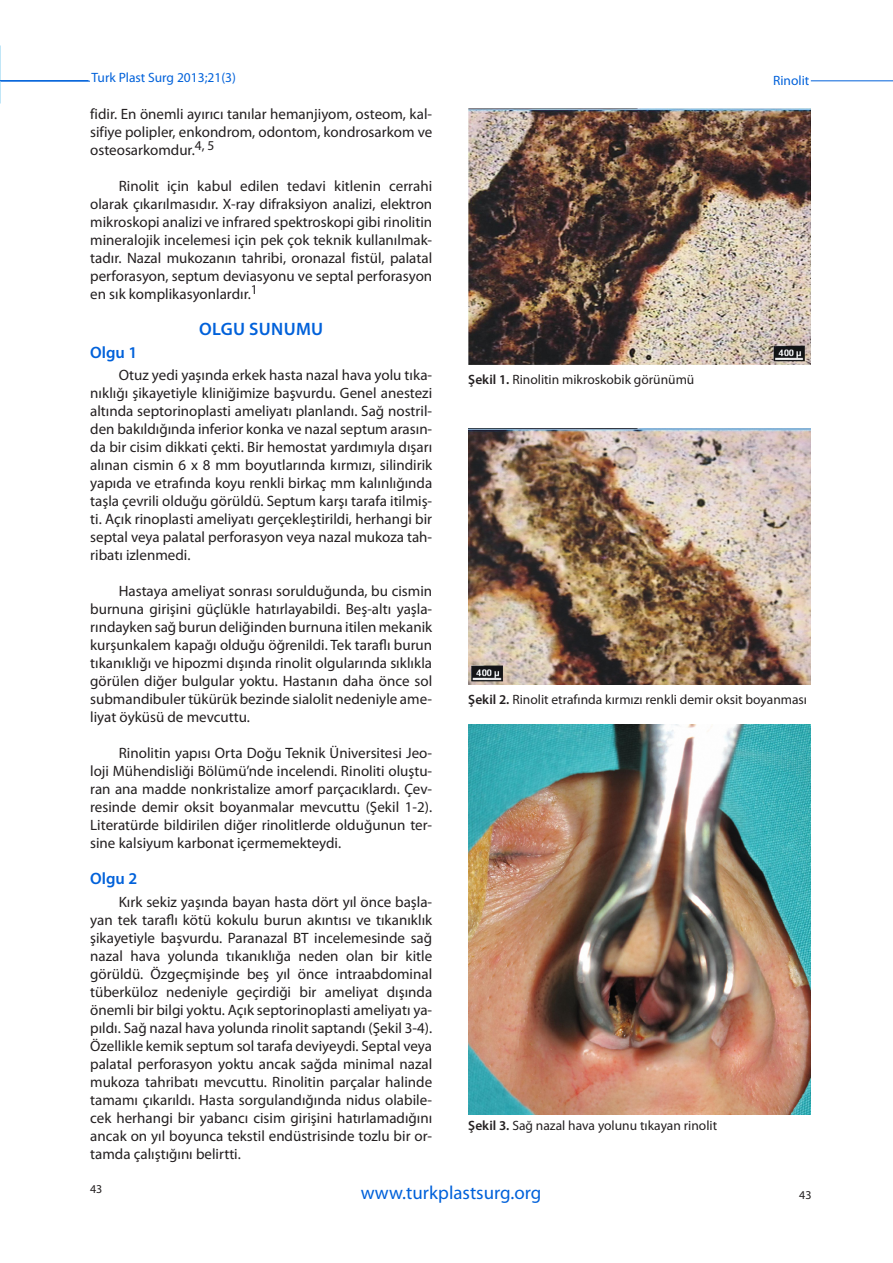
<style>
.page{position:relative;width:893px;height:1263px;background:#fff}
.page>*{position:absolute;margin:0;border:0;box-sizing:border-box;transform-origin:0 0}
.Metin{font:18.9px "Myriad Pro";color:#0061da}
.Metin_Başlığı{font:600 18px "Myriad Pro";color:#0061da}
.Metin_Başlığı-2{font:600 16.5px "Myriad Pro";color:#0061da}
.Metin-2{font:15px/18px "Myriad Pro";color:#231f20;text-align:justify}
.tablo_satır2_ve_resi{font:13.5px "Myriad Pro";color:#231f20}
.Metin-3{font:13.5px "Myriad Pro";color:#0061da}
.Başlık_ingilizce{font:12px "Myriad Pro";color:#231f20}
.s1{font-weight:600}
</style>
<div class="page">
<hr style="left:1px;top:81px;width:89px;height:1px;background:#0061da">
<hr style="left:811px;top:81px;width:82px;height:1px;background:#0061da">
<hr style="left:0;top:80px;width:88px;height:1px;background:#0061da">
<img style="left:468px;top:108px;width:342px;height:257px">
<img style="left:468px;top:428px;width:342px;height:257px">
<img style="left:468px;top:724px;width:342px;height:390px">
<p class="Metin-3" style="left:92px;top:69px;width:146px">Turk Plast Surg 2013;21(3)</p>
<p class="Metin-2" style="left:90px;top:105px;width:344px">fidir. En önemli ayırıcı tanılar hemanjiyom, osteom, kal&shy;sifiye polipler, enkondrom, odontom, kondrosarkom ve osteosarkomdur.<sup>4,</sup> <sup>5</sup></p>
<p class="Metin-2" style="left:90px;top:177px;width:344px;text-indent:29px">Rinolit için kabul edilen tedavi kitlenin cerrahi olarak çıkarılmasıdır. X-ray difraksiyon analizi, elektron mikroskopi analizi ve infrared spektroskopi gibi rinolitin mineralojik incelemesi için pek çok teknik kullanılmak&shy;tadır. Nazal mukozanın tahribi, oronazal fistül, palatal perforasyon, septum deviasyonu ve septal perforasyon en sık komplikasyonlardır.<sup>1</sup></p>
<p class="Metin_Başlığı" style="left:199px;top:318px;width:25px">OLGU</p>
<p class="Metin_Başlığı" style="left:249px;top:318px;width:14px">SUNUMU</p>
<p class="Metin_Başlığı-2" style="left:90px;top:342px;width:48px">OLGU 1</p>
<p class="Metin-2" style="left:90px;top:366px;width:344px;text-indent:29px">Otuz yedi yaşında erkek hasta nazal hava yolu tıka&shy;nıklığı şikayetiyle kliniğimize başvurdu. Genel anestezi altında septorinoplasti ameliyatı planlandı. Sağ nostril&shy;den bakıldığında inferior konka ve nazal septum arasın&shy;da bir cisim dikkati çekti. Bir hemostat yardımıyla dışarı alınan cismin 6 x 8 mm boyutlarında kırmızı, silindirik yapıda ve etrafında koyu renkli birkaç mm kalınlığında taşla çevrili olduğu görüldü. Septum karşı tarafa itilmiş&shy;ti. Açık rinoplasti ameliyatı gerçekleştirildi, herhangi bir septal veya palatal perforasyon veya nazal mukoza tah&shy;ribatı izlenmedi.</p>
<p class="Metin-2" style="left:90px;top:582px;width:344px;text-indent:29px">Hastaya ameliyat sonrası sorulduğunda, bu cismin burnuna girişini güçlükle hatırlayabildi. Beş-altı yaşla&shy;rındayken sağ burun deliğinden burnuna itilen mekanik kurşunkalem kapağı olduğu öğrenildi. Tek taraflı burun tıkanıklığı ve hipozmi dışında rinolit olgularında sıklıkla görülen diğer bulgular yoktu. Hastanın daha önce sol submandibuler tükürük bezinde sialolit nedeniyle ame&shy;liyat öyküsü de mevcuttu.</p>
<p class="Metin-2" style="left:90px;top:744px;width:344px;text-indent:29px">Rinolitin yapısı Orta Doğu Teknik Üniversitesi Jeo&shy;loji Mühendisliği Bölümü’nde incelendi. Rinoliti oluştu&shy;ran ana madde nonkristalize amorf parçacıklardı. Çev&shy;resinde demir oksit boyanmalar mevcuttu (Şekil 1-2).<br>Literatürde bildirilen diğer rinolitlerde olduğunun ter&shy;sine kalsiyum karbonat içermemekteydi.</p>
<p class="Metin_Başlığı-2" style="left:90px;top:868px;width:48px">OLGU 2</p>
<p class="Metin-2" style="left:90px;top:892px;width:344px;text-indent:29px">Kırk sekiz yaşında bayan hasta dört yıl önce başla&shy;yan tek taraflı kötü kokulu burun akıntısı ve tıkanıklık şikayetiyle başvurdu. Paranazal BT incelemesinde sağ nazal hava yolunda tıkanıklığa neden olan bir kitle görüldü. Özgeçmişinde beş yıl önce intraabdominal tüberküloz nedeniyle geçirdiği bir ameliyat dışında önemli bir bilgi yoktu. Açık septorinoplasti ameliyatı ya&shy;pıldı. Sağ nazal hava yolunda rinolit saptandı (Şekil 3-4).<br>Özellikle kemik septum sol tarafa deviyeydi. Septal veya palatal perforasyon yoktu ancak sağda minimal nazal mukoza tahribatı mevcuttu. Rinolitin parçalar halinde tamamı çıkarıldı. Hasta sorgulandığında nidus olabile&shy;cek herhangi bir yabancı cisim girişini hatırlamadığını ancak on yıl boyunca tekstil endüstrisinde tozlu bir or&shy;tamda çalıştığını belirtti.</p>
<p class="Metin-3" style="left:773px;top:72px;width:38px">Rinolit</p>
<p class="tablo_satır2_ve_resi" style="left:468px;top:371px;width:228px"><span class="s1">ŞEKIL 1.</span> Rinolitin mikroskobik görünümü</p>
<p class="tablo_satır2_ve_resi" style="left:468px;top:691px;width:340px"><span class="s1">ŞEKIL 2.</span> Rinolit etrafında kırmızı renkli demir oksit boyanması</p>
<p class="tablo_satır2_ve_resi" style="left:468px;top:1117px;width:250px"><span class="s1">ŞEKIL 3.</span> Sağ nazal hava yolunu tıkayan rinolit</p>
<p class="Başlık_ingilizce" style="left:90px;top:1181px;width:14px">43</p>
<p class="Metin" style="left:361px;top:1181px;width:182px">www.turkplastsurg.org</p>
<p class="Başlık_ingilizce" style="left:799px;top:1187px;width:14px">43</p>
</div>
